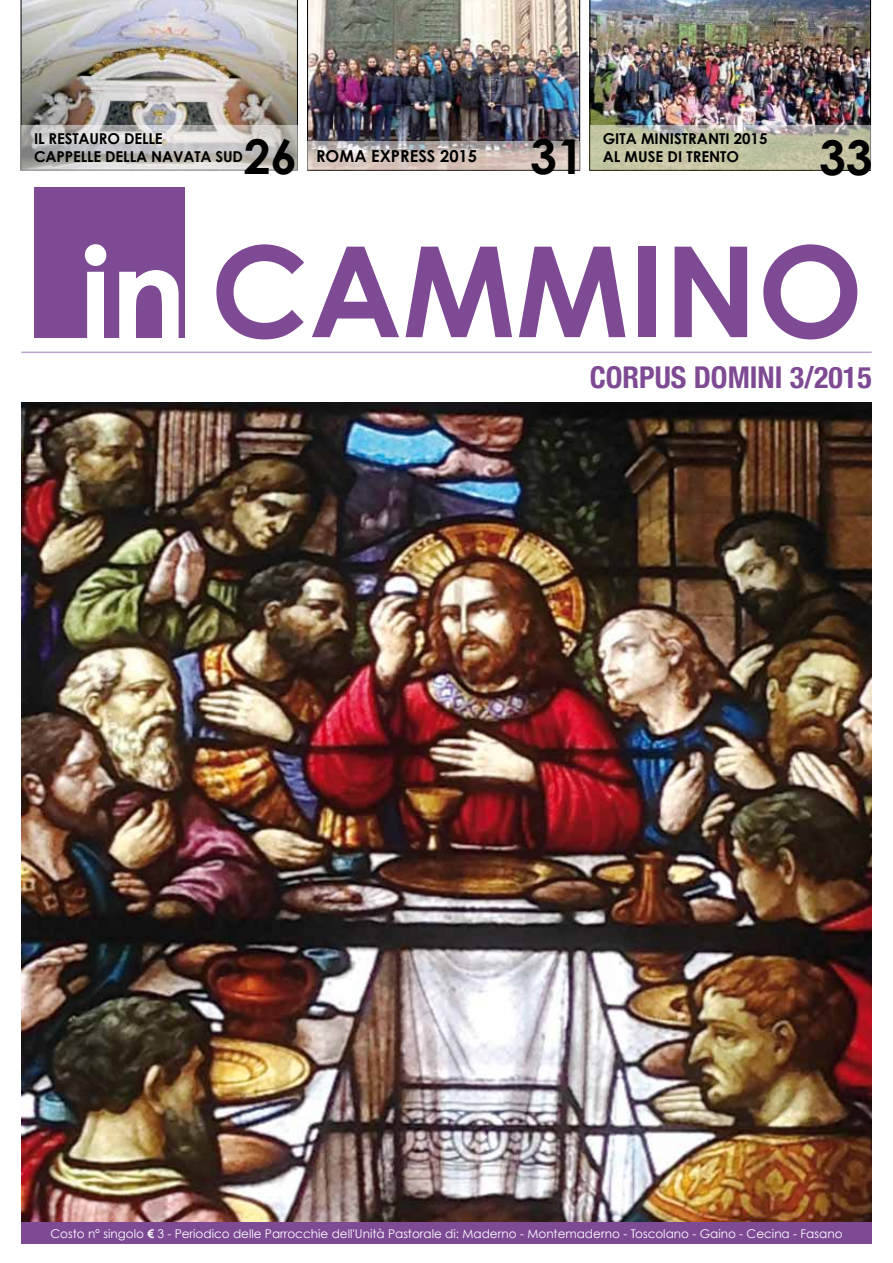
<style>
.page{position:relative;width:893px;height:1263px;background:#fff}
.page>*{position:absolute;margin:0;border:0;box-sizing:border-box;transform-origin:0 0}
.t1{font:700 126px "Century Gothic";color:#7e4a94}
.t2{font:700 48px "Century Gothic";color:#000}
.t3{font:700 condensed 30px "Helvetica Neue";color:#7e4a94}
.t4{font:700 16.5px "Century Gothic";color:#000}
.t5{font:700 15px/18px "Century Gothic";letter-spacing:-.01em;color:#000}
.t6{font:12px "Century Gothic";color:#fff}
.s1{color:#fff}
.s2{font-weight:700}
</style>
<div class="page">
<img style="left:307px;top:0;width:273px;height:170px">
<img style="left:21px;top:403px;width:851px;height:820px">
<div style="left:21px;top:1223px;width:851px;height:21px;background:#7e4a94"></div>
<div style="left:34px;top:187px;width:151px;height:151px;background:#7e4a94"></div>
<img style="left:21px;top:0;width:277px;height:126px">
<img style="left:590px;top:0;width:281px;height:126px">
<hr style="left:21px;top:352px;width:851px;height:1px;background:#7e4a94">
<svg style="left:308px;top:141px;width:272px;height:29px;background:#c9bcb6"></svg>
<svg style="left:21px;top:126px;width:277px;height:45px;background:#c4c2c0"></svg>
<svg style="left:590px;top:126px;width:281px;height:44px;background:#bfc0a3"></svg>
<p class="t5" style="left:34px;top:129px;width:211px">IL RESTAURO DELLE<br>CAPPELLE DELLA NAVATA SUD</p>
<p class="t5" style="left:603px;top:129px;width:21px">GITA</p>
<p class="t5" style="left:641px;top:129px;width:9px">MINIST</p>
<p class="t5" style="left:688px;top:129px;width:18px">RANTI</p>
<p class="t5" style="left:734px;top:129px;width:35px">2015</p>
<h2 class="t2" style="left:244px;top:126px;width:55px">26</h2>
<h2 class="t2" style="left:530px;top:126px;width:55px">31</h2>
<h3 class="t4" style="left:316px;top:146px;width:163px">ROMA EXPRESS 2015</h3>
<p class="t5" style="left:603px;top:147px;width:33px">AL MUS</p>
<p class="t5" style="left:655px;top:147px;width:65px">E DI TRENTO</p>
<h2 class="t2" style="left:819px;top:127px;width:55px">33</h2>
<h1 class="t1" style="left:80px;top:212px;width:784px"><span class="s1">IN</span> CAMMINO</h1>
<h3 class="t3" style="left:590px;top:352px;width:283px">CORPUS DOMINI 3/2015</h3>
<p class="t6" style="left:50px;top:1226px;width:793px">Costo n° singolo <span class="s2">€</span> 3 - Periodico delle Parrocchie dell'Unità Pastorale di: Maderno - Montemaderno - Toscolano - Gaino - Cecina - Fasano</p>
</div>
